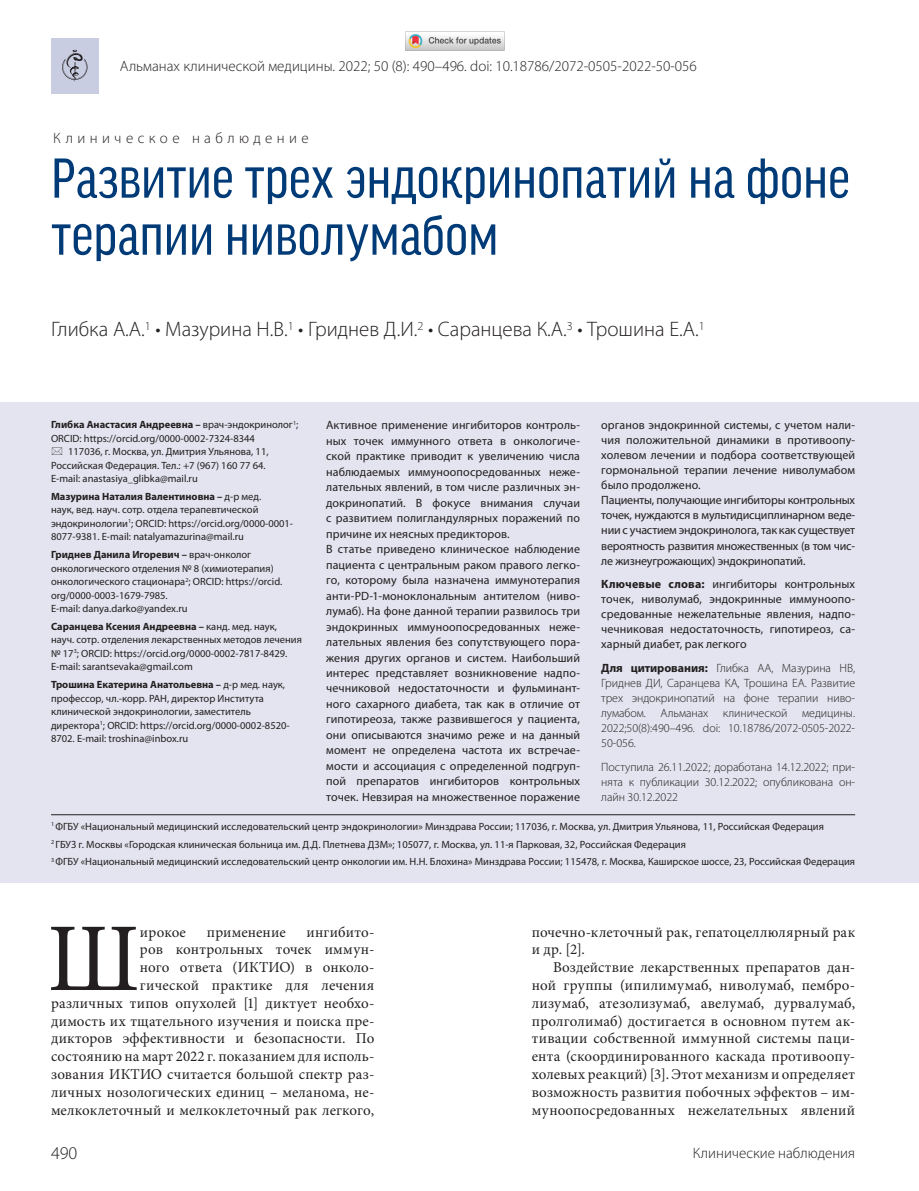
<style>
.page{position:relative;width:919px;height:1191px;background:#fff}
.page>*{position:absolute;margin:0;border:0;box-sizing:border-box;transform-origin:0 0}
.t1{font:97.2px "Minion Pro";color:#231f20}
.t2{font:condensed 60px/57px "Good Headline Pro";color:#003b77}
.t3{font:300 21px "Myriad Pro";color:#231f20}
.t4{font:300 18px "Myriad Pro";color:#231f20}
.t5{font:15px/17.9px "Minion Pro";letter-spacing:.015em;color:#231f20;text-align:right}
.t6{font:300 15px "Myriad Pro";color:#231f20}
.t7{font:300 15px "Myriad Pro";letter-spacing:.295em;color:#231f20}
.t8{font:12px/15.5px "Myriad Pro";letter-spacing:.005em;color:#231f20}
.t9{font:300 12px/15px "Myriad Pro";letter-spacing:-.005em;color:#231f20;text-align:justify}
.t10{font:10.5px/13.5px "Myriad Pro";color:#231f20}
.t11{font:700 10.5px "Myriad Pro";color:#231f20}
.s1{font-weight:400}
.s2{font-weight:700}
</style>
<div class="page">
<div style="left:0;top:402px;width:918px;height:481px;background:#e3e4ef"></div>
<hr style="left:51px;top:814px;width:804px;height:1px;background:#231f20">
<div style="left:51px;top:38px;width:48px;height:55px;background:#c8cde1"></div>
<svg style="left:62px;top:50px;width:25px;height:32px"></svg>
<img style="left:405px;top:31px;width:99px;height:20px">
<p class="t6" style="left:120px;top:57px;width:578px">Альманах клинической медицины. 2022; 50 (8): 490–496. doi: 10.18786/2072-0505-2022-50-056</p>
<p class="t7" style="left:53px;top:129px;width:257px">Клиническое наблюдение</p>
<h2 class="t2" style="left:51px;top:150px;width:800px">Развитие трех эндокринопатий на фоне терапии ниволумабом</h2>
<h3 class="t3" style="left:51px;top:317px;width:655px">Глибка А.А.<sup>1</sup> • Мазурина Н.В.<sup>1</sup> • Гриднев Д.И.<sup>2</sup> • Саранцева К.А.<sup>3</sup> • Трошина Е.А.<sup>1</sup></h3>
<p class="t11" style="left:51px;top:418px;width:249px">Глибка Анастасия Андреевна – <span class="s1">врач-эндокринолог</span><sup>1</sup><span class="s1">;</span></p>
<p class="t10" style="left:51px;top:431px;width:205px">ORCID: https://orcid.org/0000-0002-7324-8344</p>
<p class="t10" style="left:68px;top:444px;width:202px">117036, г. Москва, ул. Дмитрия Ульянова, 11,</p>
<p class="t10" style="left:51px;top:458px;width:216px">Российская Федерация. Тел.: +7 (967) 160 77 64.</p>
<p class="t10" style="left:51px;top:472px;width:148px">E-mail: anastasiya_glibka@mail.ru</p>
<p class="t10" style="left:51px;top:489px;width:244px"><span class="s2">Мазурина Наталия Валентиновна –</span> д-р мед.<br>наук, вед. науч. сотр. отдела терапевтической эндокринологии<sup>1</sup>; ORCID: https://orcid.org/0000-0001- 8077-9381. E-mail: natalyamazurina@mail.ru</p>
<p class="t10" style="left:51px;top:548px;width:233px"><span class="s2">Гриднев Данила Игоревич –</span> врач-онколог онкологического отделения № 8 (химиотерапия) онкологического стационара<sup>2</sup>; ORCID: https://orcid. org/0000-0003-1679-7985.<br>E-mail: danya.darko@yandex.ru</p>
<p class="t10" style="left:51px;top:619px;width:252px"><span class="s2">Саранцева Ксения Андреевна –</span> канд. мед. наук, науч. сотр. отделения лекарственных методов лечения № 17<sup>3</sup>; ORCID: https://orcid.org/0000-0002-7817-8429.<br>E-mail: sarantsevaka@gmail.com</p>
<p class="t10" style="left:51px;top:678px;width:240px"><span class="s2">Трошина Екатерина Анатольевна –</span> д-р мед. наук, профессор, чл.-корр. РАН, директор Института клинической эндокринологии, заместитель директора<sup>1</sup>; ORCID: https://orcid.org/0000-0002-8520- 8702. E-mail: troshina@inbox.ru</p>
<p class="t8" style="left:326px;top:417px;width:255px">Активное применение ингибиторов контроль&shy;ных точек иммунного ответа в онкологиче&shy;ской практике приводит к увеличению числа наблюдаемых иммуноопосредованных неже&shy;лательных явлений, в том числе различных эн&shy;докринопатий. В фокусе внимания случаи с развитием полигландулярных поражений по причине их неясных предикторов.<br>В статье приведено клиническое наблюдение пациента с центральным раком правого легко&shy;го, которому была назначена иммунотерапия анти-PD-1-моноклональным антителом (ниво&shy;лумаб). На фоне данной терапии развилось три эндокринных иммуноопосредованных неже&shy;лательных явления без сопутствующего пора&shy;жения других органов и систем. Наибольший интерес представляет возникновение надпо&shy;чечниковой недостаточности и фульминант&shy;ного сахарного диабета, так как в отличие от гипотиреоза, также развившегося у пациента, они описываются значимо реже и на данный момент не определена частота их встречае&shy;мости и ассоциация с определенной подгруп&shy;пой препаратов ингибиторов контрольных точек. Невзирая на множественное поражение</p>
<p class="t8" style="left:601px;top:417px;width:255px;line-height:15px">органов эндокринной системы, с учетом нали&shy;чия положительной динамики в противоопу&shy;холевом лечении и подбора соответствующей гормональной терапии лечение ниволумабом было продолжено.<br>Пациенты, получающие ингибиторы контрольных точек, нуждаются в мультидисциплинарном веде&shy;нии с участием эндокринолога, так как существует вероятность развития множественных (в том чис&shy;ле жизнеугрожающих) эндокринопатий.</p>
<p class="t8" style="left:601px;top:576px;width:255px;line-height:15px;text-align:justify"><span class="s2">Ключевые слова:</span> ингибиторы контрольных точек, ниволумаб, эндокринные иммуноопо&shy;средованные нежелательные явления, надпо&shy;чечниковая недостаточность, гипотиреоз, са&shy;харный диабет, рак легкого</p>
<p class="t9" style="left:601px;top:660px;width:255px"><span class="s2">Для цитирования:</span> Глибка АА, Мазурина НВ, Гриднев ДИ, Саранцева КА, Трошина ЕА. Развитие трех эндокринопатий на фоне терапии ниво&shy;лумабом. Альманах клинической медицины.<br>2022;50(8):490–496. doi: 10.18786/2072-0505-2022- 50-056.</p>
<p class="t9" style="left:601px;top:759px;width:255px">Поступила 26.11.2022; доработана 14.12.2022; при&shy;нята к публикации 30.12.2022; опубликована он&shy;лайн 30.12.2022</p>
<p class="t10" style="left:51px;top:817px;width:805px;line-height:17.7px"><sup>1</sup> ФГБУ «Национальный медицинский исследовательский центр эндокринологии» Минздрава России; 117036, г. Москва, ул. Дмитрия Ульянова, 11, Российская Федерация<br><sup>2</sup> ГБУЗ г. Москвы «Городская клиническая больница им. Д.Д. Плетнева ДЗМ»; 105077, г. Москва, ул. 11-я Парковая, 32, Российская Федерация<br><sup>3</sup> ФГБУ «Национальный медицинский исследовательский центр онкологии им. Н.Н. Блохина» Минздрава России; 115478, г. Москва, Каширское шоссе, 23, Российская Федерация</p>
<p class="t5" style="left:51px;top:923px;width:325px">ингибито-<br>ров контрольных точек иммун-<br>ного ответа (ИКТИО) в онколо-<br>гической практике для лечения<br>различных типов опухолей [1] диктует необхо&shy;димость их тщательного изучения и поиска пре&shy;дикторов эффективности и безопасности. По состоянию на март 2022 г. показанием для исполь&shy;зования ИКТИО считается большой спектр раз&shy;личных нозологических единиц – меланома, не&shy;мелкоклеточный и мелкоклеточный рак легкого,</p>
<p class="t5" style="left:531px;top:923px;width:325px;text-align:left">почечно-клеточный рак, гепатоцеллюлярный рак и др. [2].</p>
<h1 class="t1" style="left:47px;top:893px;width:95px">Ш</h1>
<p class="t5" style="left:140px;top:923px;width:47px">ирокое</p>
<p class="t5" style="left:207px;top:923px;width:80px">применение</p>
<p class="t5" style="left:531px;top:958px;width:325px;text-align:justify;text-indent:21px">Воздействие лекарственных препаратов дан&shy;ной группы (ипилимумаб, ниволумаб, пембро&shy;лизумаб, атезолизумаб, авелумаб, дурвалумаб, пролголимаб) достигается в основном путем ак&shy;тивации собственной иммунной системы паци&shy;ента (скоординированного каскада противоопу&shy;холевых реакций) [3]. Этот механизм и определяет возможность развития побочных эффектов – им&shy;муноопосредованных нежелательных явлений</p>
<h3 class="t4" style="left:51px;top:1142px;width:28px">490</h3>
<p class="t6" style="left:692px;top:1144px;width:164px">Клинические наблюдения</p>
</div>
